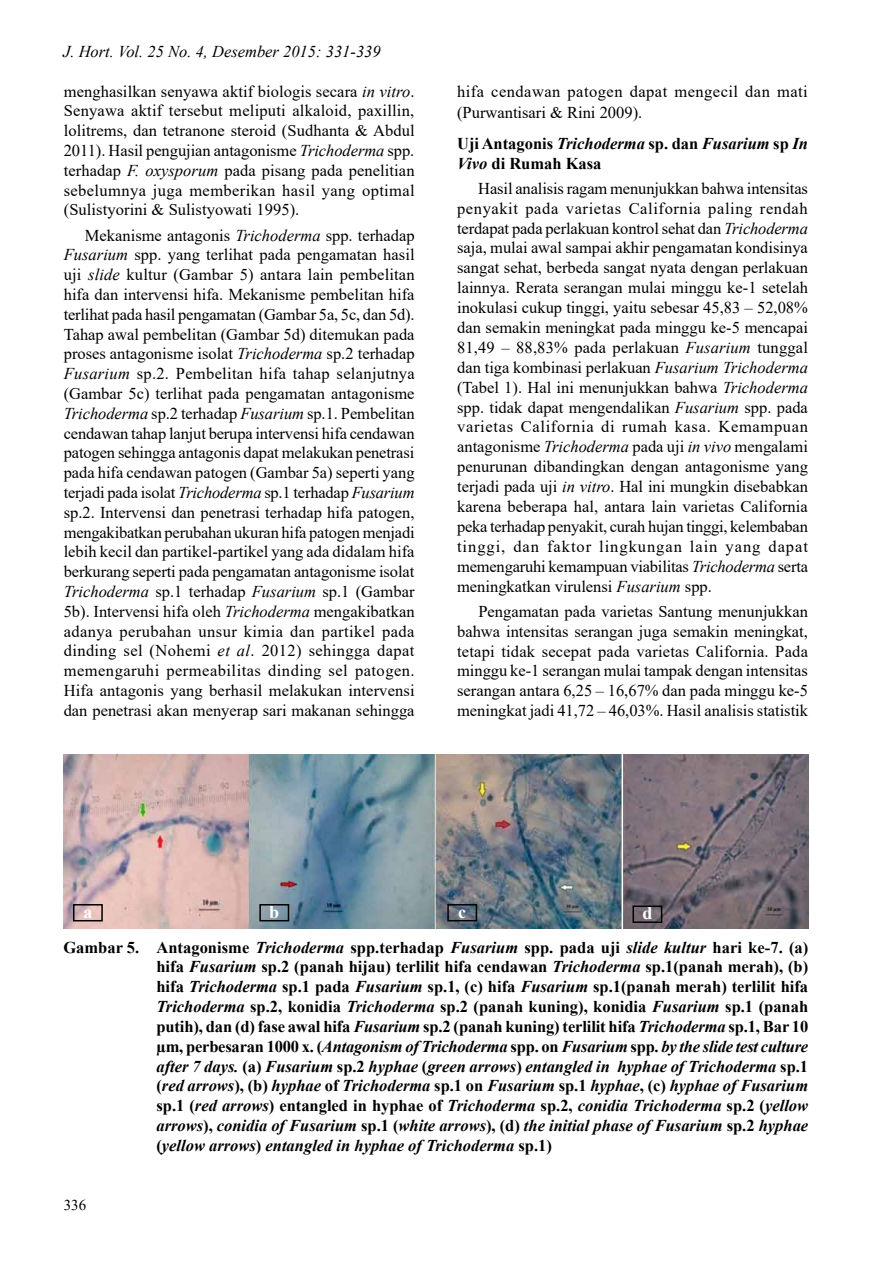
<style>
.page{position:relative;width:893px;height:1263px;background:#fff}
.page>*{position:absolute;margin:0;border:0;box-sizing:border-box;transform-origin:0 0}
.t1{font:700 18px "Times New Roman";color:#fff}
.t2{font:16.5px/19.8px "Times New Roman";color:#000;text-align:justify}
.t3{font:italic 700 16.5px/19.8px "Times New Roman";color:#000;text-align:justify}
.t4{font:16.5px/21.6px "Times New Roman";letter-spacing:.03em;color:#000}
.t5{font:700 16.5px/19.8px "Times New Roman";color:#000}
.t6{font:italic 16.5px "Times New Roman";color:#000}
.t7{font:15px "Times New Roman";color:#000}
.s1{font-style:italic}
.s2{font-style:normal}
</style>
<div class="page">
<img style="left:64px;top:754px;width:744px;height:174px">
<div style="left:73px;top:904px;width:30px;height:17px;border:2px solid #000"></div>
<div style="left:259px;top:904px;width:30px;height:17px;border:2px solid #000"></div>
<div style="left:447px;top:904px;width:30px;height:17px;border:2px solid #000"></div>
<div style="left:632px;top:905px;width:30px;height:18px;border:2px solid #000"></div>
<p class="t6" style="left:63px;top:40px;width:319px">J. Hort. Vol. 25 No. 4, Desember 2015: 331-339</p>
<p class="t2" style="left:64px;top:81px;width:353px">menghasilkan senyawa aktif biologis secara <span class="s1">in vitro</span>.<br>Senyawa aktif tersebut meliputi alkaloid, paxillin, lolitrems, dan tetranone steroid (Sudhanta &amp; Abdul 2011). Hasil pengujian antagonisme <span class="s1">Trichoderma</span> spp. terhadap <span class="s1">F. oxysporum</span> pada pisang pada penelitian sebelumnya juga memberikan hasil yang optimal (Sulistyorini &amp; Sulistyowati 1995).</p>
<p class="t2" style="left:64px;top:225px;width:352px;text-indent:21px">Mekanisme antagonis <span class="s1">Trichoderma</span> spp. terhadap <span class="s1">Fusarium</span> spp. yang terlihat pada pengamatan hasil uji <span class="s1">slide</span> kultur (Gambar 5) antara lain pembelitan hifa dan intervensi hifa. Mekanisme pembelitan hifa terlihat pada hasil pengamatan (Gambar 5a, 5c, dan 5d).<br>Tahap awal pembelitan (Gambar 5d) ditemukan pada proses antagonisme isolat <span class="s1">Trichoderma</span> sp.2 terhadap <span class="s1">Fusarium</span> sp.2. Pembelitan hifa tahap selanjutnya (Gambar 5c) terlihat pada pengamatan antagonisme <span class="s1">Trichoderma</span> sp.2 terhadap <span class="s1">Fusarium</span> sp.1. Pembelitan cendawan tahap lanjut berupa intervensi hifa cendawan patogen sehingga antagonis dapat melakukan penetrasi pada hifa cendawan patogen (Gambar 5a) seperti yang terjadi pada isolat <span class="s1">Trichoderma</span> sp.1 terhadap <span class="s1">Fusarium </span>sp.2. Intervensi dan penetrasi terhadap hifa patogen, mengakibatkan perubahan ukuran hifa patogen menjadi lebih kecil dan partikel-partikel yang ada didalam hifa berkurang seperti pada pengamatan antagonisme isolat <span class="s1">Trichoderma</span> sp.1 terhadap <span class="s1">Fusarium</span> sp.1 (Gambar 5b). Intervensi hifa oleh <span class="s1">Trichoderma</span> mengakibatkan adanya perubahan unsur kimia dan partikel pada dinding sel (Nohemi <span class="s1">et al</span>. 2012) sehingga dapat memengaruhi permeabilitas dinding sel patogen.<br>Hifa antagonis yang berhasil melakukan intervensi dan penetrasi akan menyerap sari makanan sehingga</p>
<p class="t4" style="left:457px;top:80px;width:352px">hifa cendawan patogen dapat mengecil dan mati (Purwantisari &amp; Rini 2009).</p>
<p class="t5" style="left:457px;top:133px;width:352px">Uji Antagonis <span class="s1">Trichoderma</span> sp. dan <span class="s1">Fusarium</span> sp <span class="s1">In<br>Vivo</span> di Rumah Kasa</p>
<p class="t2" style="left:457px;top:178px;width:353px;text-indent:21px">Hasil analisis ragam menunjukkan bahwa intensitas penyakit pada varietas California paling rendah terdapat pada perlakuan kontrol sehat dan <span class="s1">Trichoderma </span>saja, mulai awal sampai akhir pengamatan kondisinya sangat sehat, berbeda sangat nyata dengan perlakuan lainnya. Rerata serangan mulai minggu ke-1 setelah inokulasi cukup tinggi, yaitu sebesar 45,83 – 52,08% dan semakin meningkat pada minggu ke-5 mencapai 81,49 – 88,83% pada perlakuan <span class="s1">Fusarium</span> tunggal dan tiga kombinasi perlakuan <span class="s1">Fusarium Trichoderma </span>(Tabel 1). Hal ini menunjukkan bahwa <span class="s1">Trichoderma </span>spp. tidak dapat mengendalikan <span class="s1">Fusarium</span> spp. pada varietas California di rumah kasa. Kemampuan antagonisme <span class="s1">Trichoderma</span> pada uji <span class="s1">in vivo</span> mengalami penurunan dibandingkan dengan antagonisme yang terjadi pada uji <span class="s1">in vitro</span>. Hal ini mungkin disebabkan karena beberapa hal, antara lain varietas California peka terhadap penyakit, curah hujan tinggi, kelembaban tinggi, dan faktor lingkungan lain yang dapat memengaruhi kemampuan viabilitas <span class="s1">Trichoderma</span> serta meningkatkan virulensi <span class="s1">Fusarium</span> spp.</p>
<p class="t2" style="left:457px;top:601px;width:352px;text-indent:21px">Pengamatan pada varietas Santung menunjukkan bahwa intensitas serangan juga semakin meningkat, tetapi tidak secepat pada varietas California. Pada minggu ke-1 serangan mulai tampak dengan intensitas serangan antara 6,25 – 16,67% dan pada minggu ke-5 meningkat jadi 41,72 – 46,03%. Hasil analisis statistik</p>
<p class="t1" style="left:83px;top:899px;width:10px">a</p>
<p class="t1" style="left:269px;top:899px;width:12px">b</p>
<p class="t1" style="left:458px;top:899px;width:9px">c</p>
<p class="t1" style="left:642px;top:900px;width:12px">d</p>
<p class="t3" style="left:156px;top:937px;width:653px;text-indent:-93px"><span class="s2">Gambar 5. Antagonisme</span> Trichoderma <span class="s2">spp.terhadap</span> Fusarium <span class="s2">spp. pada uji</span> slide kultur <span class="s2">hari ke-7. (a) hifa</span> Fusarium <span class="s2">sp.2 (panah hijau) terlilit hifa cendawan</span> Trichoderma <span class="s2">sp.1(panah merah), (b) hifa</span> Trichoderma <span class="s2">sp.1 pada</span> Fusarium <span class="s2">sp.1, (c) hifa</span> Fusarium <span class="s2">sp.1(panah merah) terlilit hifa </span>Trichoderma <span class="s2">sp.2, konidia</span> Trichoderma <span class="s2">sp.2 (panah kuning), konidia</span> Fusarium <span class="s2">sp.1 (panah putih), dan (d) fase awal hifa</span> Fusarium <span class="s2">sp.2 (panah kuning) terlilit hifa</span> Trichoderma <span class="s2">sp.1, Bar 10 µm, perbesaran 1000 x. (</span>Antagonism of Trichoderma <span class="s2">spp. on</span> Fusarium <span class="s2">spp.</span> by the slide test culture after 7 days. <span class="s2">(a)</span> Fusarium <span class="s2">sp.2</span> hyphae <span class="s2">(</span>green arrows<span class="s2">)</span> entangled in hyphae of Trichoderma <span class="s2">sp.1 (</span>red arrows<span class="s2">), (b)</span> hyphae <span class="s2">of</span> Trichoderma <span class="s2">sp.1 on</span> Fusarium <span class="s2">sp.1</span> hyphae<span class="s2">, (c)</span> hyphae of Fusarium <span class="s2">sp.1 (</span>red arrows<span class="s2">) entangled in hyphae of</span> Trichoderma <span class="s2">sp.2,</span> conidia Trichoderma <span class="s2">sp.2 (</span>yellow arrows<span class="s2">),</span> conidia of Fusarium <span class="s2">sp.1 (</span>white arrows<span class="s2">), (d)</span> the initial phase of Fusarium <span class="s2">sp.2</span> hyphae <span class="s2">(</span>yellow arrows<span class="s2">)</span> entangled in hyphae of Trichoderma <span class="s2">sp.1)</span></p>
<p class="t7" style="left:64px;top:1194px;width:24px">336</p>
</div>
